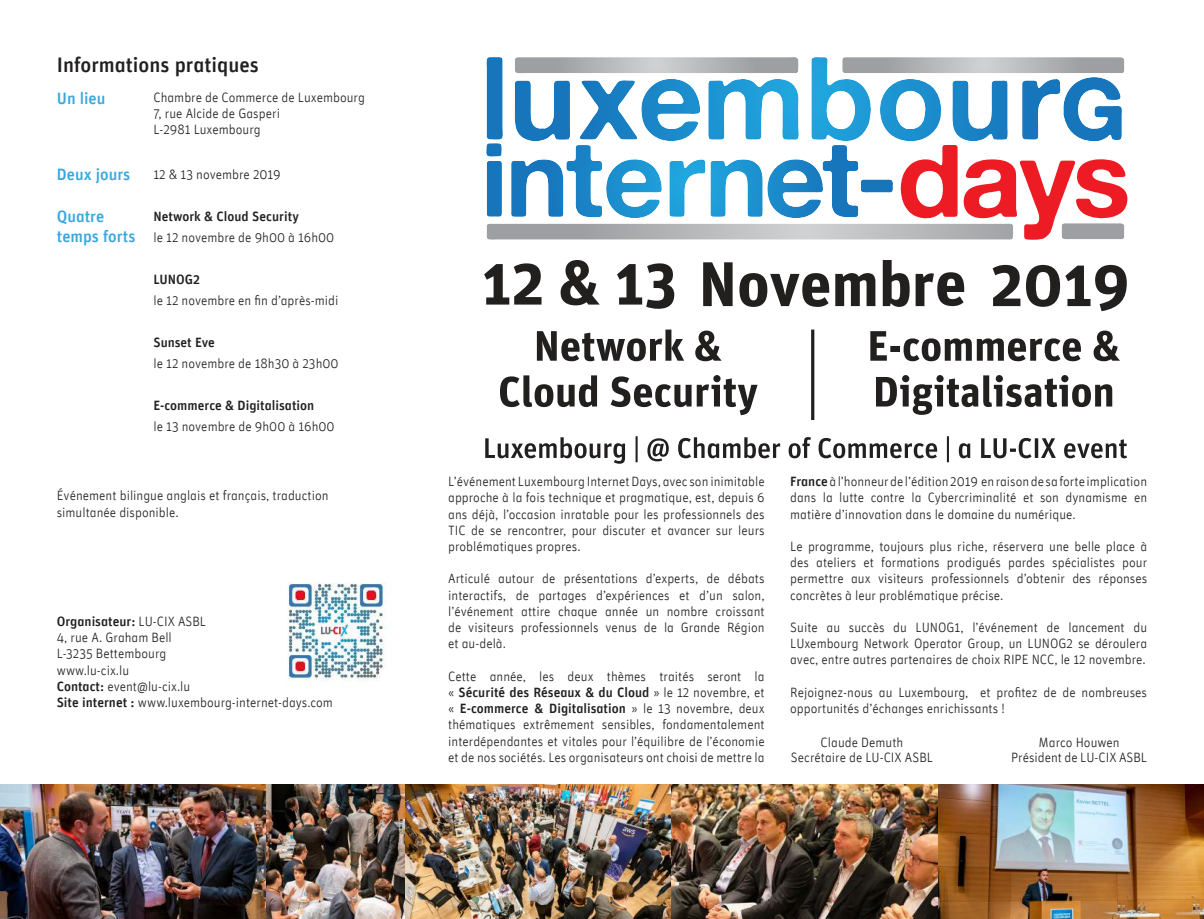
<style>
.page{position:relative;width:1204px;height:919px;background:#fff}
.page>*{position:absolute;margin:0;border:0;box-sizing:border-box;transform-origin:0 0}
.t1{font:21px "Unit Medium Alternate";color:#221f1f}
.t2{font:16.5px/19.8px "Unit Medium Alternate";color:#38a8df}
.t3{font:13.5px/16.2px "Unit Light Alternate";color:#221f1f;text-align:justify}
.t4{font:13.5px/16.2px "Unit Medium Alternate";color:#221f1f}
.s1{font-family:"Unit Light Alternate"}
.s2{font-family:"Unit Medium Alternate"}
</style>
<div class="page">
<img style="left:287px;top:582px;width:100px;height:100px">
<svg style="left:900px;top:145px;width:57px;height:73px"></svg>
<svg style="left:963px;top:159px;width:164px;height:77px"></svg>
<img style="left:486px;top:143px;width:372px;height:74px">
<img style="left:486px;top:57px;width:635px;height:84px">
<img style="left:486px;top:223px;width:638px;height:17px">
<img style="left:514px;top:57px;width:284px;height:16px">
<img style="left:842px;top:57px;width:282px;height:16px">
<svg style="left:485px;top:436px;width:641px;height:27px"></svg>
<svg style="left:876px;top:375px;width:236px;height:40px"></svg>
<svg style="left:870px;top:330px;width:249px;height:31px"></svg>
<svg style="left:484px;top:260px;width:642px;height:51px"></svg>
<svg style="left:500px;top:375px;width:257px;height:40px"></svg>
<svg style="left:537px;top:329px;width:184px;height:32px"></svg>
<hr style="left:811px;top:329px;width:3px;height:91px;background:#221f1f">
<img style="left:0;top:784px;width:1203px;height:134px">
<h1 class="t1" style="left:57px;top:52px;width:203px">Informations pratiques</h1>
<p class="t3" style="left:153px;top:89px;width:213px;text-align:left">Chambre de Commerce de Luxembourg<br>7, rue Alcide de Gasperi<br>L-2981 Luxembourg</p>
<p class="t3" style="left:153px;top:166px;width:129px">12 &amp; 13 novembre 2019</p>
<p class="t4" style="left:153px;top:208px;width:147px">Network &amp; Cloud Security</p>
<p class="t3" style="left:153px;top:229px;width:182px">le 12 novembre de 9h00 à 16h00</p>
<p class="t4" style="left:153px;top:271px;width:48px">LUNOG2</p>
<p class="t3" style="left:153px;top:292px;width:186px">le 12 novembre en fin d’après-midi</p>
<p class="t4" style="left:153px;top:334px;width:63px">Sunset Eve</p>
<p class="t3" style="left:153px;top:355px;width:187px">le 12 novembre de 18h30 à 23h00</p>
<p class="t4" style="left:153px;top:397px;width:162px">E-commerce &amp; Digitalisation</p>
<p class="t3" style="left:153px;top:418px;width:183px">le 13 novembre de 9h00 à 16h00</p>
<p class="t2" style="left:57px;top:88px;width:50px">Un lieu</p>
<p class="t2" style="left:57px;top:164px;width:75px">Deux jours</p>
<p class="t2" style="left:57px;top:206px;width:80px">Quatre temps forts</p>
<p class="t3" style="left:57px;top:487px;width:273px">Événement bilingue anglais et français, traduction simultanée disponible.</p>
<p class="t3" style="left:448px;top:473px;width:318px">L’événement Luxembourg Internet Days, avec son inimitable approche à la fois technique et pragmatique, est, depuis 6 ans déjà, l’occasion inratable pour les professionnels des TIC de se rencontrer, pour discuter et avancer sur leurs problématiques propres.</p>
<p class="t3" style="left:448px;top:570px;width:318px">Articulé autour de présentations d’experts, de débats interactifs, de partages d’expériences et d’un salon, l’événement attire chaque année un nombre croissant de visiteurs professionnels venus de la Grande Région et au-delà.</p>
<p class="t3" style="left:448px;top:667px;width:318px">Cette année, les deux thèmes traités seront la</p>
<p class="t4" style="left:448px;top:683px;width:318px"><span class="s1">«</span> Sécurité des Réseaux &amp; du Cloud <span class="s1">» le 12 novembre, et «</span> E-commerce &amp; Digitalisation <span class="s1">» le 13 novembre, deux</span></p>
<p class="t3" style="left:448px;top:716px;width:318px">thématiques extrêmement sensibles, fondamentalement interdépendantes et vitales pour l’équilibre de l’économie et de nos sociétés. Les organisateurs ont choisi de mettre la</p>
<p class="t4" style="left:57px;top:613px;width:151px">Organisateur: <span class="s1">LU-CIX ASBL</span></p>
<p class="t3" style="left:57px;top:629px;width:278px;text-align:left">4, rue A. Graham Bell<br>L-3235 Bettembourg<br>www.lu-cix.lu<br><span class="s2">Contact:</span> event@lu-cix.lu<br><span class="s2">Site internet :</span> www.luxembourg-internet-days.com</p>
<p class="t3" style="left:790px;top:473px;width:358px"><span class="s2">France</span> à l’honneur de l’édition 2019 en raison de sa forte implication dans la lutte contre la Cybercriminalité et son dynamisme en matière d’innovation dans le domaine du numérique.</p>
<p class="t3" style="left:790px;top:538px;width:358px">Le programme, toujours plus riche, réservera une belle place à des ateliers et formations prodigués pardes spécialistes pour permettre aux visiteurs professionnels d’obtenir des réponses concrètes à leur problématique précise.</p>
<p class="t3" style="left:790px;top:619px;width:358px">Suite au succès du LUNOG1, l’événement de lancement du LUxembourg Network Operator Group, un LUNOG2 se déroulera avec, entre autres partenaires de choix RIPE NCC, le 12 novembre.</p>
<p class="t3" style="left:790px;top:684px;width:358px">Rejoignez-nous au Luxembourg, et profitez de de nombreuses opportunités d’échanges enrichissants !</p>
<p class="t3" style="left:791px;top:734px;width:144px;line-height:15px;text-align:center">Claude Demuth<br>Secrétaire de LU-CIX ASBL</p>
<p class="t3" style="left:1010px;top:734px;width:138px;line-height:15px;text-align:center">Marco Houwen<br>Président de LU-CIX ASBL</p>
</div>
